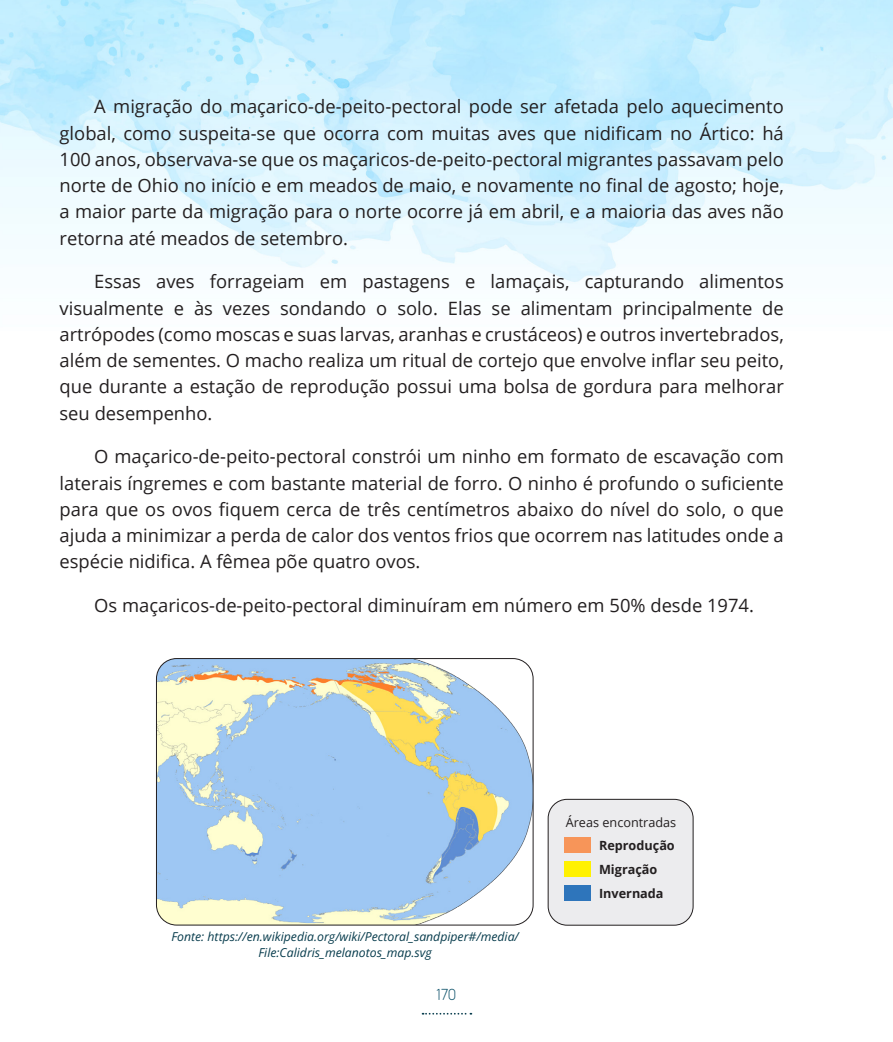
<style>
.page{position:relative;width:893px;height:1042px;background:#fff}
.page>*{position:absolute;margin:0;border:0;box-sizing:border-box;transform-origin:0 0}
.t1{font:18.38px/26.2px "Open Sans";color:#231f20;text-align:justify}
.t2{font:300 expanded 17.5px "Aristotelica Pro Cnd Txt";color:#084e67}
.mapa_legenda{font:700 12.6px "Open Sans";color:#231f20}
.mapa_legenda-2{font:12.6px "Open Sans";color:#231f20}
.legenda{font:italic 12.25px/15.8px "Open Sans";color:#063b4c;text-align:center}
</style>
<div class="page">
<img style="left:0;top:0;width:893px;height:284px">
<svg style="left:423px;top:1013px;width:48px;height:1px"></svg>
<div style="left:548px;top:799px;width:145px;height:126px;background:#ececee;border-radius:19px"></div>
<div style="left:548px;top:799px;width:145px;height:126px;border:1px solid #231f20;border-radius:19px"></div>
<div style="left:565px;top:837px;width:26px;height:15px;background:#f79559"></div>
<div style="left:565px;top:861px;width:26px;height:16px;background:#fff101"></div>
<div style="left:565px;top:886px;width:26px;height:15px;background:#2e75bb"></div>
<img style="left:156px;top:658px;width:377px;height:267px">
<div style="left:156px;top:658px;width:377px;height:267px;border:1px solid #231f20;border-radius:20px"></div>
<p class="t1" style="left:60px;top:93px;width:726px;text-indent:35px">A migração do maçarico-de-peito-pectoral pode ser afetada pelo aquecimento global, como suspeita-se que ocorra com muitas aves que nidificam no Ártico: há 100 anos, observava-se que os maçaricos-de-peito-pectoral migrantes passavam pelo norte de Ohio no início e em meados de maio, e novamente no final de agosto; hoje, a maior parte da migração para o norte ocorre já em abril, e a maioria das aves não retorna até meados de setembro.</p>
<p class="t1" style="left:60px;top:268px;width:726px;text-indent:35px">Essas aves forrageiam em pastagens e lamaçais, capturando alimentos visualmente e às vezes sondando o solo. Elas se alimentam principalmente de artrópodes (como moscas e suas larvas, aranhas e crustáceos) e outros invertebrados, além de sementes. O macho realiza um ritual de cortejo que envolve inflar seu peito, que durante a estação de reprodução possui uma bolsa de gordura para melhorar seu desempenho.</p>
<p class="t1" style="left:60px;top:443px;width:726px;text-indent:35px">O maçarico-de-peito-pectoral constrói um ninho em formato de escavação com laterais íngremes e com bastante material de forro. O ninho é profundo o suficiente para que os ovos fiquem cerca de três centímetros abaixo do nível do solo, o que ajuda a minimizar a perda de calor dos ventos frios que ocorrem nas latitudes onde a espécie nidifica. A fêmea põe quatro ovos.</p>
<p class="t1" style="left:94px;top:592px;width:661px">Os maçaricos-de-peito-pectoral diminuíram em número em 50% desde 1974.</p>
<p class="legenda" style="left:171px;top:928px;width:349px">Fonte: https://en.wikipedia.org/wiki/Pectoral_sandpiper#/media/<br>File:Calidris_melanotos_map.svg</p>
<p class="t2" style="left:437px;top:982px;width:21px">170</p>
<p class="mapa_legenda-2" style="left:566px;top:813px;width:112px">Áreas encontradas</p>
<p class="mapa_legenda" style="left:599px;top:837px;width:77px">Reprodução</p>
<p class="mapa_legenda" style="left:599px;top:860px;width:60px">Migração</p>
<p class="mapa_legenda" style="left:599px;top:884px;width:66px">Invernada</p>
</div>
